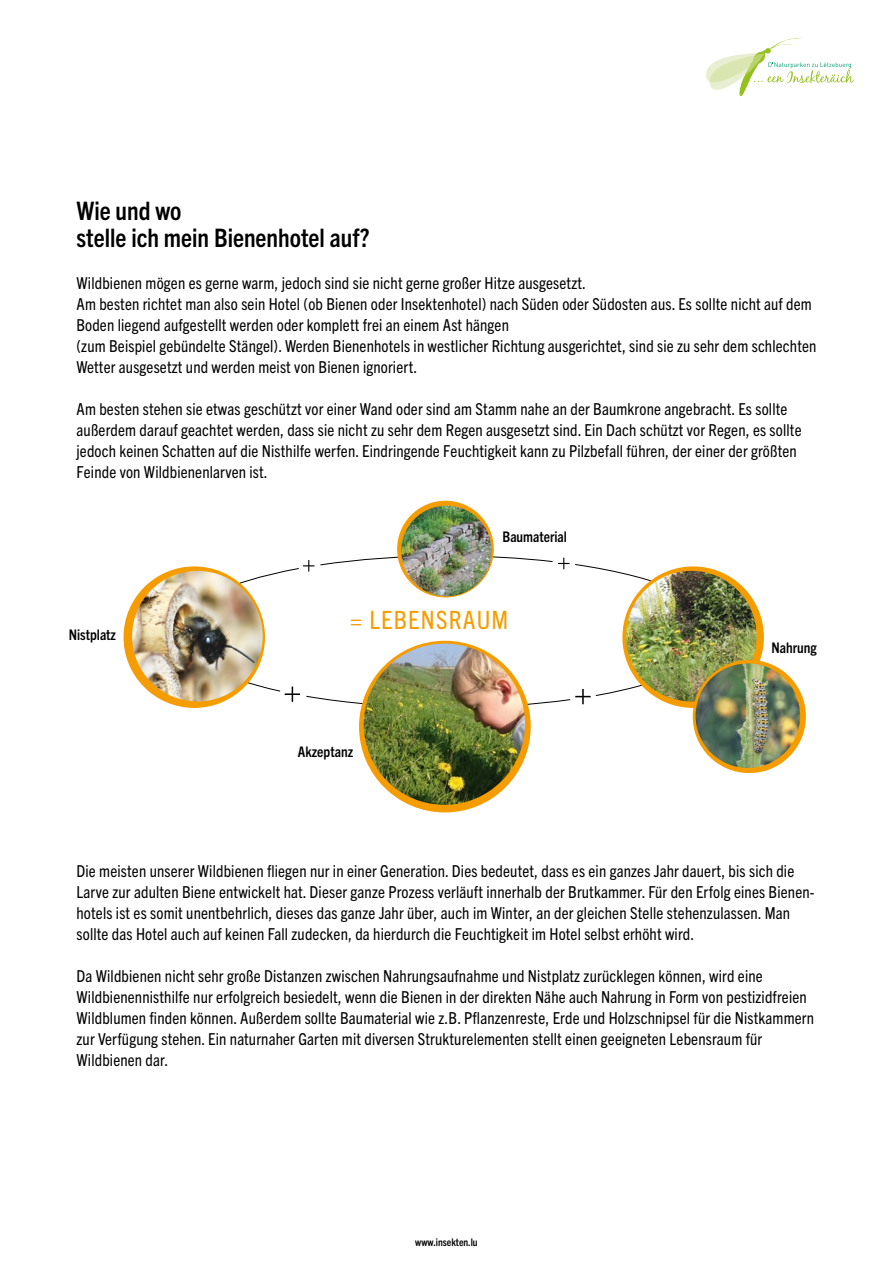
<style>
.page{position:relative;width:893px;height:1263px;background:#fff}
.page>*{position:absolute;margin:0;border:0;box-sizing:border-box;transform-origin:0 0}
.t1{font:700 condensed 25.5px/27px "Trade Gothic Next LT Pro";color:#000}
.t2{font:condensed 25.2px "Trade Gothic Next LT Pro";letter-spacing:.05em;color:#f59c00}
.t3{font:condensed 16.5px/21px "Trade Gothic Next LT Pro";letter-spacing:.01em;color:#000}
.t4{font:700 condensed 14.7px "Trade Gothic Next LT Pro";color:#000}
.t5{font:700 condensed 10.5px "Trade Gothic Next LT Pro";color:#000}
</style>
<div class="page">
<svg style="left:178px;top:556px;width:543px;height:152px"></svg>
<svg style="left:124px;top:566px;width:141px;height:142px;background:#f4a00c"></svg>
<img style="left:132px;top:571px;width:131px;height:130px;border-radius:65px">
<div style="left:359px;top:641px;width:172px;height:171px;background:#f59c00;border-radius:50%"></div>
<img style="left:364px;top:643px;width:161px;height:162px;border-radius:81px">
<svg style="left:622px;top:566px;width:142px;height:142px;background:#f3a315"></svg>
<img style="left:626px;top:571px;width:131px;height:130px;border-radius:65px">
<svg style="left:397px;top:501px;width:97px;height:96px"></svg>
<img style="left:401px;top:506px;width:91px;height:90px;border-radius:45px">
<div style="left:693px;top:660px;width:113px;height:113px;background:#f59c00;border-radius:50%"></div>
<img style="left:696px;top:663px;width:104px;height:105px;border-radius:52px">
<svg style="left:706px;top:37px;width:148px;height:60px"></svg>
<h1 class="t1" style="left:77px;top:195px;width:294px">Wie und wo<br>stelle ich mein Bienenhotel auf?</h1>
<p class="t3" style="left:77px;top:271px;width:741px">Wildbienen mögen es gerne warm, jedoch sind sie nicht gerne großer Hitze ausgesetzt.<br>Am besten richtet man also sein Hotel (ob Bienen oder Insektenhotel) nach Süden oder Südosten aus. Es sollte nicht auf dem Boden liegend aufgestellt werden oder komplett frei an einem Ast hängen<br>(zum Beispiel gebündelte Stängel). Werden Bienenhotels in westlicher Richtung ausgerichtet, sind sie zu sehr dem schlechten Wetter ausgesetzt und werden meist von Bienen ignoriert.</p>
<p class="t3" style="left:77px;top:397px;width:726px">Am besten stehen sie etwas geschützt vor einer Wand oder sind am Stamm nahe an der Baumkrone angebracht. Es sollte außerdem darauf geachtet werden, dass sie nicht zu sehr dem Regen ausgesetzt sind. Ein Dach schützt vor Regen, es sollte jedoch keinen Schatten auf die Nisthilfe werfen. Eindringende Feuchtigkeit kann zu Pilzbefall führen, der einer der größten Feinde von Wildbienenlarven ist.</p>
<p class="t4" style="left:69px;top:625px;width:49px">Nistplatz</p>
<p class="t4" style="left:502px;top:526px;width:66px">Baumaterial</p>
<h2 class="t2" style="left:350px;top:602px;width:160px">= LEBENSRAUM</h2>
<p class="t4" style="left:298px;top:742px;width:57px">Akzeptanz</p>
<p class="t4" style="left:771px;top:638px;width:47px">Nahrung</p>
<p class="t3" style="left:77px;top:859px;width:739px">Die meisten unserer Wildbienen fliegen nur in einer Generation. Dies bedeutet, dass es ein ganzes Jahr dauert, bis sich die Larve zur adulten Biene entwickelt hat. Dieser ganze Prozess verläuft innerhalb der Brutkammer. Für den Erfolg eines Bienen&shy;hotels ist es somit unentbehrlich, dieses das ganze Jahr über, auch im Winter, an der gleichen Stelle stehenzulassen. Man sollte das Hotel auch auf keinen Fall zudecken, da hierdurch die Feuchtigkeit im Hotel selbst erhöht wird.</p>
<p class="t3" style="left:77px;top:964px;width:739px">Da Wildbienen nicht sehr große Distanzen zwischen Nahrungsaufnahme und Nistplatz zurücklegen können, wird eine Wildbienennisthilfe nur erfolgreich besiedelt, wenn die Bienen in der direkten Nähe auch Nahrung in Form von pestizidfreien Wildblumen finden können. Außerdem sollte Baumaterial wie z.B. Pflanzenreste, Erde und Holzschnipsel für die Nistkammern zur Verfügung stehen. Ein naturnaher Garten mit diversen Strukturelementen stellt einen geeigneten Lebensraum für Wildbienen dar.</p>
<p class="t5" style="left:415px;top:1235px;width:64px">www.insekten.lu</p>
</div>
